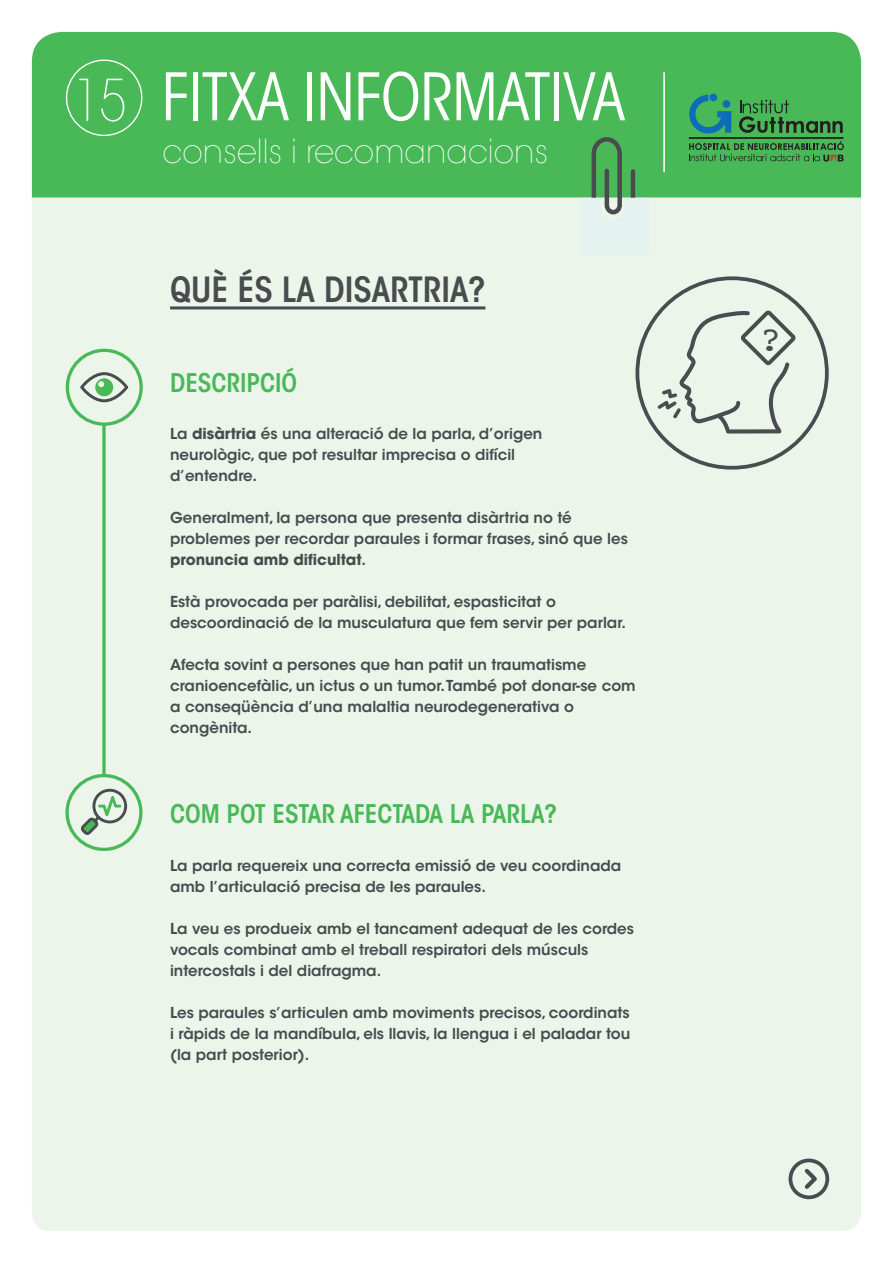
<style>
.page{position:relative;width:893px;height:1263px;background:#fff}
.page>*{position:absolute;margin:0;border:0;box-sizing:border-box;transform-origin:0 0}
.t1{font:condensed 64.8px "ITC Avant Garde Std";letter-spacing:-.01em;color:#fff}
.t2{font:200 condensed 57px "ITC Avant Garde Std";color:#fff}
.t3{font:36.6px "Courier";color:#4a4c4f}
.t4{font:600 condensed 34.5px "ITC Avant Garde Std";color:#494b4e}
.t5{font:200 33px "ITC Avant Garde Std";letter-spacing:.005em;color:#fff;scale:.96 1}
.t6{font:600 condensed 25.5px "ITC Avant Garde Std";color:#49b857}
.t7{font:600 15px/21px "ITC Avant Garde Std";color:#494b4e}
.s1{font-weight:700}
</style>
<div class="page">
<div style="left:32px;top:32px;width:829px;height:166px;background:#49b857"></div>
<div style="left:32px;top:198px;width:829px;height:1033px;background:#ebf5ea"></div>
<div style="left:66px;top:60px;width:76px;height:76px;border:1px solid #fff;border-radius:50%"></div>
<svg style="left:578px;top:135px;width:71px;height:120px;background:#90c69c"></svg>
<hr style="left:663px;top:72px;width:2px;height:100px;background:#fff">
<div style="left:788px;top:1158px;width:41px;height:41px;border:4px solid #4a4c4f;border-radius:50%"></div>
<svg style="left:801px;top:1165px;width:20px;height:28px"></svg>
<svg style="left:689px;top:95px;width:42px;height:38px;background:#2e9781"></svg>
<div style="left:709px;top:94px;width:8px;height:7px;background:#0c6eb8;border-radius:50%"></div>
<svg style="left:689px;top:141px;width:155px;height:21px;background:#409349"></svg>
<svg style="left:739px;top:100px;width:104px;height:33px;background:#3f9149"></svg>
<hr style="left:689px;top:137px;width:154px;height:2px;background:#231f20">
<hr style="left:170px;top:306px;width:315px;height:3px;background:#494b4e">
<svg style="left:102px;top:426px;width:4px;height:348px"></svg>
<div style="left:67px;top:350px;width:74px;height:74px;background:#ebf5ea;border-radius:50%"></div>
<div style="left:66px;top:349px;width:77px;height:77px;border:3px solid #49b857;border-radius:50%"></div>
<svg style="left:80px;top:372px;width:48px;height:30px"></svg>
<div style="left:635px;top:276px;width:194px;height:194px;border:4px solid #4a4c4f;border-radius:50%"></div>
<svg style="left:657px;top:309px;width:141px;height:124px;background:#d6dfd6"></svg>
<svg style="left:67px;top:776px;width:74px;height:73px;background:#d6edd7"></svg>
<div style="left:65px;top:774px;width:78px;height:77px;border:3px solid #49b857;border-radius:50%"></div>
<svg style="left:81px;top:789px;width:46px;height:46px;background:#bccdbd"></svg>
<h2 class="t2" style="left:73px;top:67px;width:56px">15</h2>
<h1 class="t1" style="left:162px;top:58px;width:465px">FITXA INFORMATIVA</h1>
<h3 class="t5" style="left:163px;top:132px;width:403px">consells i recomanacions</h3>
<h3 class="t4" style="left:170px;top:268px;width:317px">QUÈ ÉS LA DISARTRIA?</h3>
<h3 class="t6" style="left:170px;top:367px;width:129px">DESCRI PCIÓ</h3>
<p class="t7" style="left:170px;top:423px;width:374px">La <span class="s1">disàrtria</span> és una alteració de la parla, d’origen neurològic, que pot resultar imprecisa o difícil d’entendre.</p>
<p class="t7" style="left:170px;top:507px;width:459px">Generalment, la persona que presenta disàrtria no té problemes per recordar paraules i formar frases, sinó que les <span class="s1">pronuncia amb dificultat</span>.</p>
<p class="t7" style="left:170px;top:591px;width:457px">Està provocada per paràlisi, debilitat, espasticitat o descoordinació de la musculatura que fem servir per parlar.</p>
<p class="t7" style="left:170px;top:654px;width:467px">Afecta sovint a persones que han patit un traumatisme cranioencefàlic, un ictus o un tumor. També pot donar-se com a conseqüència d’una malaltia neurodegenerativa o congènita.</p>
<h3 class="t6" style="left:170px;top:798px;width:129px">COM POT ESTAR</h3>
<h3 class="t6" style="left:340px;top:798px;width:66px">AFECTADA</h3>
<h3 class="t6" style="left:450px;top:798px;width:57px">LA PARLA</h3>
<h3 class="t6" style="left:545px;top:798px;width:14px">?</h3>
<p class="t7" style="left:170px;top:854px;width:453px">La parla requereix una correcta emissió de veu coordinada amb l’articulació precisa de les paraules.</p>
<p class="t7" style="left:170px;top:917px;width:465px">La veu es produeix amb el tancament adequat de les cordes vocals combinat amb el treball respiratori dels músculs intercostals i del diafragma.</p>
<p class="t7" style="left:170px;top:1001px;width:462px;text-align:justify">Les paraules s’articulen amb moviments precisos, coordinats i ràpids de la mandíbula, els llavis, la llengua i el paladar tou (la part posterior).</p>
<h3 class="t3" style="left:760px;top:311px;width:23px">?</h3>
</div>
